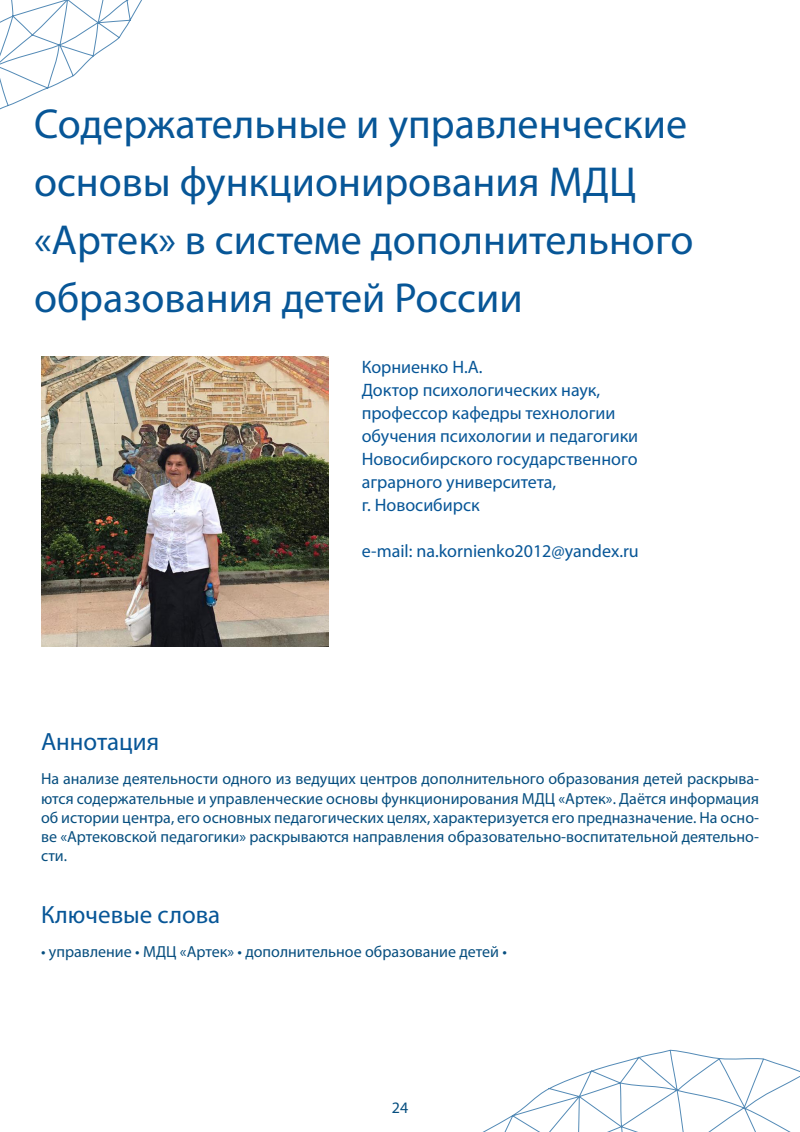
<style>
.page{position:relative;width:800px;height:1132px;background:#fff}
.page>*{position:absolute;margin:0;border:0;box-sizing:border-box;transform-origin:0 0}
.Глава_2{font:42px/58px "Myriad Pro";color:#075697}
.t1{font:25px "Myriad Pro";color:#075697}
.t2{font:18px/23px "Myriad Pro";color:#075697}
.t3{font:16px/19.2px "Myriad Pro";color:#064e7f;text-align:justify}
</style>
<div class="page">
<svg style="left:484px;top:1049px;width:316px;height:82px"></svg>
<svg style="left:0;top:0;width:142px;height:110px"></svg>
<img style="left:41px;top:356px;width:287px;height:289px">
<p class="Глава_2" style="left:34px;top:94px;width:655px">Содержательные и управленческие</p>
<p class="Глава_2" style="left:34px;top:152px;width:604px">основы функционирования МДЦ</p>
<p class="Глава_2" style="left:34px;top:210px;width:661px">«Артек» в системе дополнительного образования детей России</p>
<p class="t1" style="left:41px;top:726px;width:120px">Аннотация</p>
<p class="t2" style="left:362px;top:355px;width:122px">Корниенко Н.А.</p>
<p class="t2" style="left:362px;top:378px;width:278px">Доктор психологических наук, профессор кафедры технологии обучения психологии и педагогики<br>Новосибирского государственного аграрного университета,</p>
<p class="t2" style="left:362px;top:493px;width:120px">г. Новосибирск</p>
<p class="t2" style="left:362px;top:539px;width:279px">e-mail: na.kornienko2012@yandex.ru</p>
<p class="t3" style="left:41px;top:768px;width:720px">На анализе деятельности одного из ведущих центров дополнительного образования детей раскрыва&shy;ются содержательные и управленческие основы функционирования МДЦ «Артек». Даётся информация об истории центра, его основных педагогических целях, характеризуется его предназначение. На осно&shy;ве «Артековской педагогики» раскрываются направления образовательно-воспитательной деятельно&shy;сти.</p>
<p class="t1" style="left:41px;top:899px;width:181px">Ключевые слова</p>
<p class="t3" style="left:41px;top:941px;width:467px">• управление • МДЦ «Артек» • дополнительное образование детей •</p>
<p class="t3" style="left:392px;top:1097px;width:18px">24</p>
</div>
